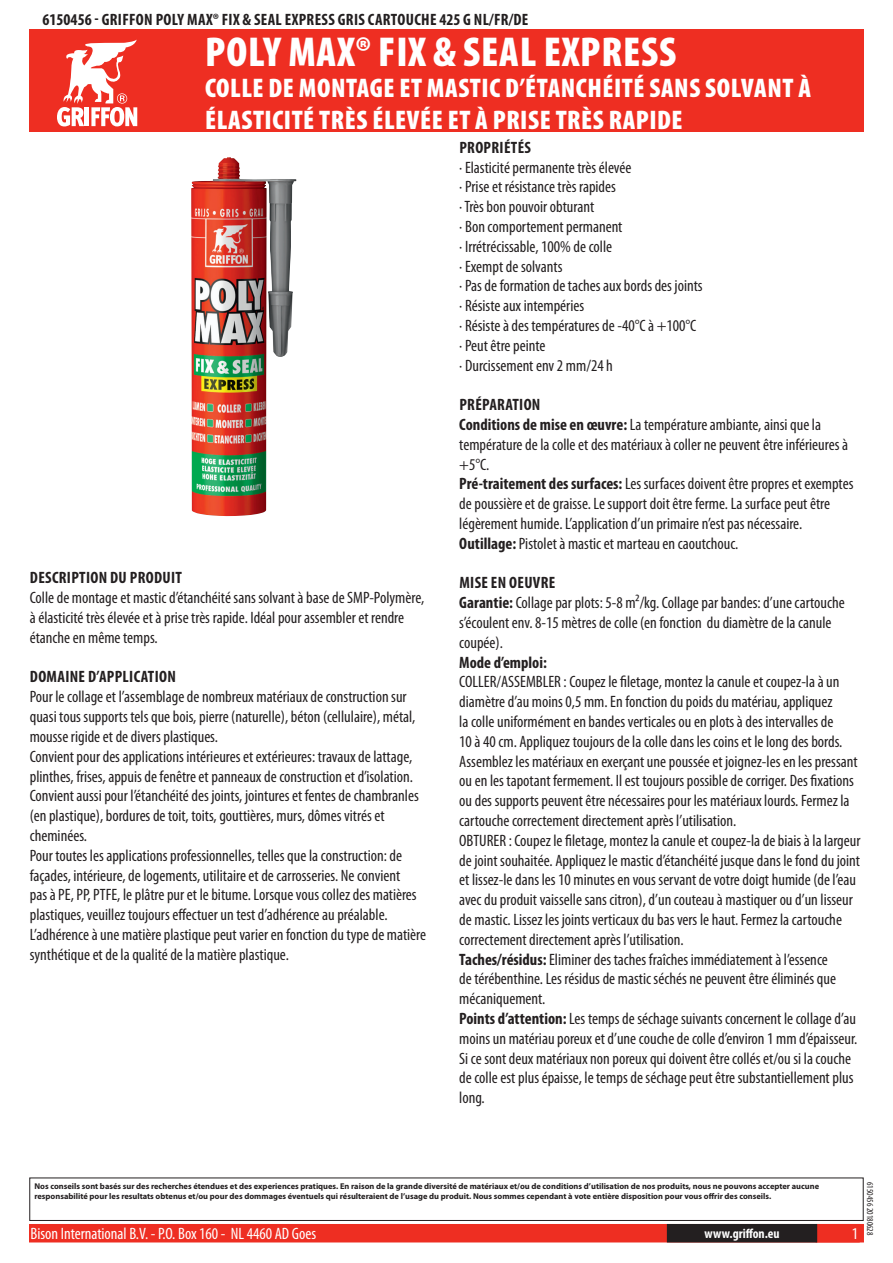
<style>
.page{position:relative;width:893px;height:1263px;background:#fff}
.page>*{position:absolute;margin:0;border:0;box-sizing:border-box;transform-origin:0 0}
.t1{font:900 condensed 42px "Myriad Pro";letter-spacing:.02em;color:#fff}
.t2{font:900 condensed 27px/32.4px "Myriad Pro";letter-spacing:.02em;color:#fff}
.t3{font:condensed 16.5px/19.8px "Myriad Pro";color:#231f20}
.t4{font:700 condensed 16.5px "Myriad Pro";letter-spacing:.02em;color:#231f20}
.t5{font:condensed 16.5px "Myriad Pro";color:#fff}
.t6{font:700 condensed 13.5px "Myriad Pro";color:#fff}
.t7{font:condensed 9px "Myriad Pro";color:#231f20}
.t8{font:700 8.4px/10.1px "Myriad Pro";color:#231f20}
.s1{font-weight:700}
</style>
<div class="page">
<div style="left:30px;top:1225px;width:833px;height:17px;background:#ee2e22"></div>
<div style="left:29px;top:1224px;width:835px;height:18px;border:2px solid #ee2e22"></div>
<div style="left:816px;top:1224px;width:44px;height:18px;border:2px solid #ee2e22"></div>
<div style="left:668px;top:1225px;width:148px;height:17px;background:#231f20"></div>
<div style="left:667px;top:1224px;width:150px;height:18px;border:2px solid #231f20"></div>
<div style="left:29px;top:1177px;width:835px;height:44px;border:1px solid #231f20"></div>
<div style="left:30px;top:30px;width:834px;height:102px;background:#ee2e22"></div>
<svg style="left:57px;top:39px;width:80px;height:87px"></svg>
<img style="left:191px;top:157px;width:105px;height:359px">
<p class="t4" style="left:43px;top:9px;width:486px">6150456 - Griffon Poly Max® Fix &amp; Seal Express Gris Cartouche 425 g NL/FR/DE</p>
<h1 class="t1" style="left:205px;top:25px;width:473px">POLY MAX® FIX &amp; SEAL EXPRESS</h1>
<h2 class="t2" style="left:205px;top:71px;width:607px">COLLE DE MONTAGE ET MASTIC D’ÉTANCHÉITÉ SANS SOLVANT À<br>ÉLASTICITÉ TRÈS ÉLEVÉE ET À PRISE TRÈS RAPIDE</h2>
<p class="t4" style="left:30px;top:568px;width:154px">Description du produit</p>
<p class="t3" style="left:30px;top:588px;width:396px">Colle de montage et mastic d’étanchéité sans solvant à base de SMP-Polymère, à élasticité très élevée et à prise très rapide. Idéal pour assembler et rendre étanche en même temps.</p>
<p class="t4" style="left:30px;top:667px;width:147px">Domaine d’application</p>
<p class="t3" style="left:30px;top:687px;width:398px">Pour le collage et l’assemblage de nombreux matériaux de construction sur quasi tous supports tels que bois, pierre (naturelle), béton (cellulaire), métal, mousse rigide et de divers plastiques.<br>Convient pour des applications intérieures et extérieures: travaux de lattage, plinthes, frises, appuis de fenêtre et panneaux de construction et d’isolation.<br>Convient aussi pour l’étanchéité des joints, jointures et fentes de chambranles (en plastique), bordures de toit, toits, gouttières, murs, dômes vitrés et cheminées.<br>Pour toutes les applications professionnelles, telles que la construction: de façades, intérieure, de logements, utilitaire et de carrosseries. Ne convient<br>pas à PE, PP, PTFE, le plâtre pur et le bitume. Lorsque vous collez des matières plastiques, veuillez toujours effectuer un test d’adhérence au préalable.<br>L’adhérence à une matière plastique peut varier en fonction du type de matière synthétique et de la qualité de la matière plastique.</p>
<p class="t4" style="left:459px;top:137px;width:72px">Propriétés</p>
<p class="t3" style="left:459px;top:157px;width:245px">· Elasticité permanente très élevée<br>· Prise et résistance très rapides<br>· Très bon pouvoir obturant<br>· Bon comportement permanent<br>· Irrétrécissable, 100% de colle<br>· Exempt de solvants<br>· Pas de formation de taches aux bords des joints · Résiste aux intempéries<br>· Résiste à des températures de -40°C à +100°C · Peut être peinte<br>· Durcissement env 2 mm/24 h</p>
<p class="t3" style="left:459px;top:395px;width:396px"><span class="s1">Préparation<br>Conditions de mise en œuvre:</span> La température ambiante, ainsi que la température de la colle et des matériaux à coller ne peuvent être inférieures à +5°C.<br><span class="s1">Pré-traitement des surfaces:</span> Les surfaces doivent être propres et exemptes de poussière et de graisse. Le support doit être ferme. La surface peut être légèrement humide. L’application d’un primaire n’est pas nécessaire.<br><span class="s1">Outillage:</span> Pistolet à mastic et marteau en caoutchouc.</p>
<p class="t3" style="left:459px;top:573px;width:387px"><span class="s1">Mise en oeuvre<br>Garantie:</span> Collage par plots: 5-8 m²/kg. Collage par bandes: d’une cartouche s’écoulent env. 8-15 mètres de colle (en fonction du diamètre de la canule coupée).</p>
<p class="t4" style="left:459px;top:652px;width:89px">Mode d’emploi:</p>
<p class="t3" style="left:459px;top:672px;width:403px">COLLER/ASSEMBLER : Coupez le filetage, montez la canule et coupez-la à un diamètre d’au moins 0,5 mm. En fonction du poids du matériau, appliquez<br>la colle uniformément en bandes verticales ou en plots à des intervalles de<br>10 à 40 cm. Appliquez toujours de la colle dans les coins et le long des bords.<br>Assemblez les matériaux en exerçant une poussée et joignez-les en les pressant ou en les tapotant fermement. Il est toujours possible de corriger. Des fixations ou des supports peuvent être nécessaires pour les matériaux lourds. Fermez la cartouche correctement directement après l’utilisation.<br>OBTURER : Coupez le filetage, montez la canule et coupez-la de biais à la largeur de joint souhaitée. Appliquez le mastic d’étanchéité jusque dans le fond du joint et lissez-le dans les 10 minutes en vous servant de votre doigt humide (de l’eau avec du produit vaisselle sans citron), d’un couteau à mastiquer ou d’un lisseur de mastic. Lissez les joints verticaux du bas vers le haut. Fermez la cartouche correctement directement après l’utilisation.<br><span class="s1">Taches/résidus:</span> Eliminer des taches fraîches immédiatement à l’essence<br>de térébenthine. Les résidus de mastic séchés ne peuvent être éliminés que mécaniquement.<br><span class="s1">Points d’attention:</span> Les temps de séchage suivants concernent le collage d’au moins un matériau poreux et d’une couche de colle d’environ 1 mm d’épaisseur.<br>Si ce sont deux matériaux non poreux qui doivent être collés et/ou si la couche de colle est plus épaisse, le temps de séchage peut être substantiellement plus long.</p>
<p class="t8" style="left:34px;top:1181px;width:786px">Nos conseils sont basés sur des recherches étendues et des experiences pratiques. En raison de la grande diversité de matériaux et/ou de conditions d’utilisation de nos produits, nous ne pouvons accepter aucune responsabilité pour les resultats obtenus et/ou pour des dommages éventuels qui résulteraient de l’usage du produit. Nous sommes cependant à vote entière disposition pour vous offrir des conseils.</p>
<p class="t5" style="left:31px;top:1224px;width:287px">Bison International B.V. - P.O. Box 160 - NL 4460 AD Goes</p>
<p class="t6" style="left:704px;top:1225px;width:77px">www.griffon.eu</p>
<p class="t5" style="left:852px;top:1224px;width:8px">1</p>
<p class="t7" style="left:875px;top:1182px;width:55px;rotate:90deg">6150456 20180628</p>
</div>
